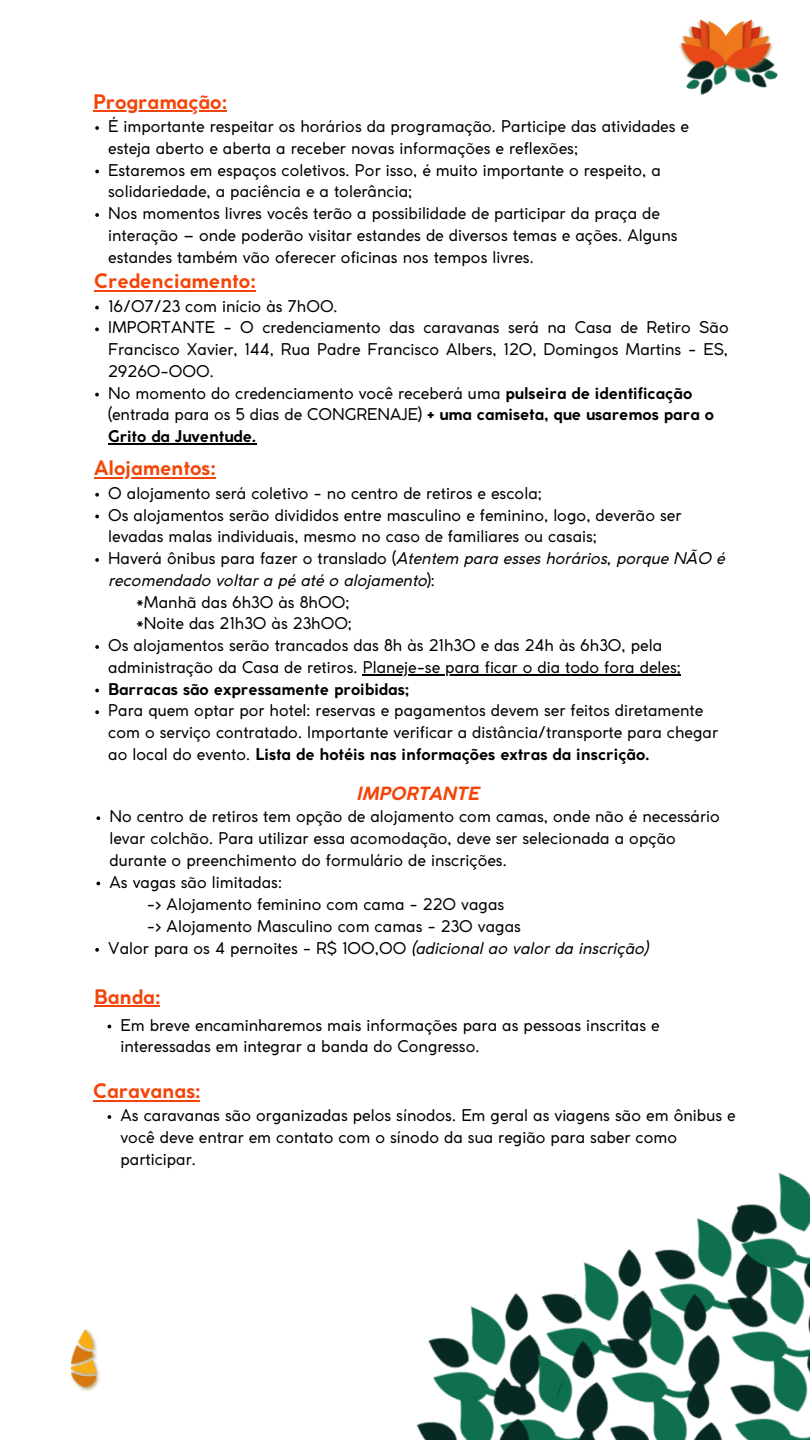
<style>
.page{position:relative;width:810px;height:1440px;background:#fff}
.page>*{position:absolute;margin:0;border:0;box-sizing:border-box;transform-origin:0 0}
.t1{font:700 19.8px "Coco Gothic";color:#f34509}
.t2{font:italic 700 18px "Coco Gothic";color:#f34509}
.t3{font:16px/21.8px "Coco Gothic";color:#000}
.t4{font:italic 16px/21.8px "Coco Gothic";color:#000}
.t5{font:700 16px "Coco Gothic";color:#000}
.s1{font-weight:700}
.s2{font-style:normal}
.s3{font-style:italic}
</style>
<div class="page">
<img style="left:681px;top:19px;width:38px;height:23px">
<img style="left:679px;top:42px;width:40px;height:53px">
<img style="left:719px;top:73px;width:59px;height:15px">
<img style="left:719px;top:19px;width:58px;height:57px">
<img style="left:70px;top:1329px;width:30px;height:62px">
<svg style="left:95px;top:493px;width:4px;height:4px"></svg>
<svg style="left:95px;top:515px;width:4px;height:3px"></svg>
<svg style="left:95px;top:558px;width:4px;height:4px"></svg>
<svg style="left:95px;top:645px;width:4px;height:4px"></svg>
<hr style="left:363px;top:674px;width:318px;height:2px;background:#000">
<svg style="left:95px;top:689px;width:4px;height:3px"></svg>
<svg style="left:95px;top:710px;width:4px;height:4px"></svg>
<hr style="left:93px;top:110px;width:134px;height:2px;background:#f34509">
<svg style="left:95px;top:126px;width:4px;height:4px"></svg>
<svg style="left:95px;top:170px;width:4px;height:3px"></svg>
<svg style="left:95px;top:213px;width:4px;height:4px"></svg>
<hr style="left:94px;top:477px;width:121px;height:1px;background:#f34509">
<svg style="left:95px;top:306px;width:4px;height:3px"></svg>
<svg style="left:95px;top:327px;width:4px;height:4px"></svg>
<svg style="left:95px;top:393px;width:4px;height:3px"></svg>
<hr style="left:108px;top:444px;width:148px;height:1px;background:#000">
<hr style="left:94px;top:290px;width:161px;height:1px;background:#f34509">
<svg style="left:96px;top:816px;width:4px;height:4px"></svg>
<svg style="left:96px;top:882px;width:4px;height:3px"></svg>
<svg style="left:95px;top:948px;width:4px;height:4px"></svg>
<hr style="left:93px;top:1100px;width:107px;height:1px;background:#f34509">
<hr style="left:94px;top:1006px;width:66px;height:1px;background:#f34509">
<img style="left:575px;top:1249px;width:119px;height:51px">
<img style="left:694px;top:1218px;width:10px;height:82px">
<img style="left:579px;top:1300px;width:118px;height:140px">
<img style="left:697px;top:1260px;width:113px;height:180px">
<img style="left:416px;top:1297px;width:163px;height:143px">
<img style="left:704px;top:1172px;width:106px;height:168px">
<svg style="left:108px;top:1115px;width:3px;height:4px"></svg>
<p class="t1" style="left:93px;top:94px;width:135px">Programação:</p>
<p class="t3" style="left:108px;top:117px;width:582px">É importante respeitar os horários da programação. Participe das atividades e esteja aberto e aberta a receber novas informações e reflexões;</p>
<p class="t3" style="left:108px;top:160px;width:554px">Estaremos em espaços coletivos. Por isso, é muito importante o respeito, a solidariedade, a paciência e a tolerância;</p>
<p class="t3" style="left:108px;top:204px;width:571px">Nos momentos livres vocês terão a possibilidade de participar da praça de interação – onde poderão visitar estandes de diversos temas e ações. Alguns estandes também vão oferecer oficinas nos tempos livres.</p>
<p class="t1" style="left:94px;top:274px;width:163px">Credenciamento:</p>
<p class="t3" style="left:108px;top:296px;width:231px">16/07/23 com início às 7h00.</p>
<p class="t3" style="left:108px;top:318px;width:622px;text-align:justify">IMPORTANTE - O credenciamento das caravanas será na Casa de Retiro São Francisco Xavier, 144, Rua Padre Francisco Albers, 120, Domingos Martins - ES, 29260-000.</p>
<p class="t3" style="left:108px;top:383px;width:608px">No momento do credenciamento você receberá uma <span class="s1">pulseira de identificação </span>(entrada para os 5 dias de CONGRENAJE) <span class="s1">+ uma camiseta, que usaremos para o<br>Grito da Juventude.</span></p>
<p class="t1" style="left:94px;top:461px;width:123px">Alojamentos:</p>
<p class="t3" style="left:108px;top:484px;width:435px">O alojamento será coletivo - no centro de retiros e escola;</p>
<p class="t3" style="left:108px;top:505px;width:575px">Os alojamentos serão divididos entre masculino e feminino, logo, deverão ser levadas malas individuais, mesmo no caso de familiares ou casais;</p>
<p class="t4" style="left:108px;top:549px;width:618px"><span class="s2">Haverá ônibus para fazer o translado (</span>Atentem para esses horários, porque NÃO é recomendado voltar a pé até o alojamento<span class="s2">):</span></p>
<p class="t3" style="left:136px;top:592px;width:215px">*Manhã das 6h30 às 8h00;</p>
<p class="t3" style="left:136px;top:614px;width:217px">*Noite das 21h30 às 23h00;</p>
<p class="t3" style="left:108px;top:636px;width:574px">Os alojamentos serão trancados das 8h às 21h30 e das 24h às 6h30, pela administração da Casa de retiros. Planeje-se para ficar o dia todo fora deles;</p>
<p class="t5" style="left:108px;top:683px;width:303px">Barracas são expressamente proibidas;</p>
<p class="t3" style="left:108px;top:701px;width:611px">Para quem optar por hotel: reservas e pagamentos devem ser feitos diretamente com o serviço contratado. Importante verificar a distância/transporte para chegar ao local do evento. <span class="s1">Lista de hotéis nas informações extras da inscrição.</span></p>
<p class="t2" style="left:356px;top:787px;width:124px">IMPORTANTE</p>
<p class="t3" style="left:109px;top:807px;width:612px">No centro de retiros tem opção de alojamento com camas, onde não é necessário levar colchão. Para utilizar essa acomodação, deve ser selecionada a opção durante o preenchimento do formulário de inscrições.</p>
<p class="t3" style="left:109px;top:872px;width:174px">As vagas são limitadas:</p>
<p class="t3" style="left:147px;top:895px;width:359px">-&gt; Alojamento feminino com cama - 220 vagas</p>
<p class="t3" style="left:147px;top:916px;width:376px">-&gt; Alojamento Masculino com camas - 230 vagas</p>
<p class="t3" style="left:108px;top:939px;width:541px">Valor para os 4 pernoites - R$ 100,00 <span class="s3">(adicional ao valor da inscrição)</span></p>
<p class="t1" style="left:94px;top:990px;width:67px">Banda:</p>
<p class="t3" style="left:120px;top:1015px;width:541px">Em breve encaminharemos mais informações para as pessoas inscritas e interessadas em integrar a banda do Congresso.</p>
<p class="t1" style="left:93px;top:1084px;width:108px">Caravanas:</p>
<p class="t3" style="left:120px;top:1106px;width:617px">As caravanas são organizadas pelos sínodos. Em geral as viagens são em ônibus e você deve entrar em contato com o sínodo da sua região para saber como participar.</p>
</div>
